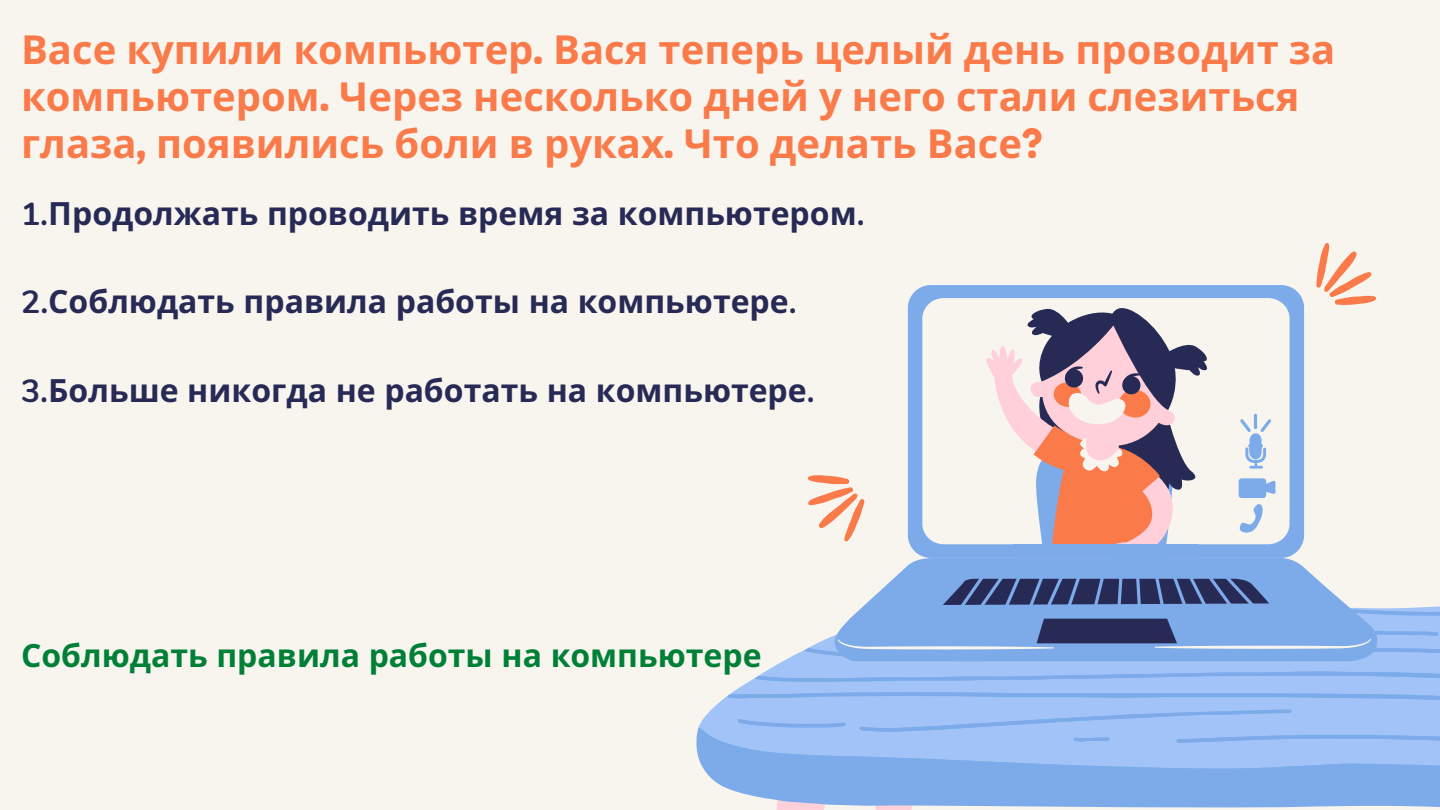
<style>
.page{position:relative;width:1440px;height:810px;background:#f8f5ef}
.page>*{position:absolute;margin:0;border:0;box-sizing:border-box;transform-origin:0 0}
.t1{font:700 40px/47.2px "Noto Sans";color:#fa7a4a}
.t2{font:700 32px "Noto Sans";color:#262a55}
.t3{font:700 32px "Noto Sans";color:#008037}
.s1{font-family:"Fredoka One";font-weight:400}
.s2{font-family:"Nunito"}
</style>
<div class="page">
<svg style="left:696px;top:608px;width:744px;height:202px;background:#9ec0f2"></svg>
<div style="left:908px;top:285px;width:396px;height:273px;background:#7dabea;border-radius:23px"></div>
<div style="left:922px;top:298px;width:368px;height:246px;background:#f8f5ef;border-radius:21px"></div>
<svg style="left:984px;top:308px;width:226px;height:237px"></svg>
<svg style="left:835px;top:556px;width:545px;height:106px;fill:#7dabea"></svg>
<hr style="left:1249px;top:466px;width:14px;height:3px;background:#7dabea">
<div style="left:1239px;top:478px;width:27px;height:20px;background:#7dabea;border-radius:3px"></div>
<svg style="left:1266px;top:480px;width:9px;height:14px"></svg>
<div style="left:1014px;top:544px;width:184px;height:14px;background:#7dabea"></div>
<svg style="left:838px;top:575px;width:533px;height:74px;background:#7492c5"></svg>
<svg style="left:1240px;top:419px;width:31px;height:48px"></svg>
<hr style="left:1254px;top:414px;width:3px;height:15px;background:#7dabea;border-radius:2px">
<svg style="left:1239px;top:504px;width:24px;height:29px"></svg>
<svg style="left:1300px;top:243px;width:76px;height:79px"></svg>
<svg style="left:808px;top:475px;width:57px;height:67px"></svg>
<p class="t1" style="left:21px;top:25px;width:1316px">Васе купили компьютер<span class="s1">.</span> Вася теперь целый день проводит за компьютером<span class="s1">.</span> Через несколько дней у него стали слезиться глаза<span class="s1">,</span> появились боли в руках<span class="s1">.</span> Что делать Васе<span class="s1">?</span></p>
<p class="t2" style="left:21px;top:190px;width:845px"><span class="s2">1.</span>Продолжать проводить время за компьютером<span class="s2">.</span></p>
<p class="t2" style="left:21px;top:279px;width:777px"><span class="s2">2.</span>Соблюдать правила работы на компьютере<span class="s2">.</span></p>
<p class="t2" style="left:21px;top:367px;width:795px"><span class="s2">3.</span>Больше никогда не работать на компьютере<span class="s2">.</span></p>
<p class="t3" style="left:21px;top:633px;width:742px">Соблюдать правила работы на компьютере</p>
</div>
